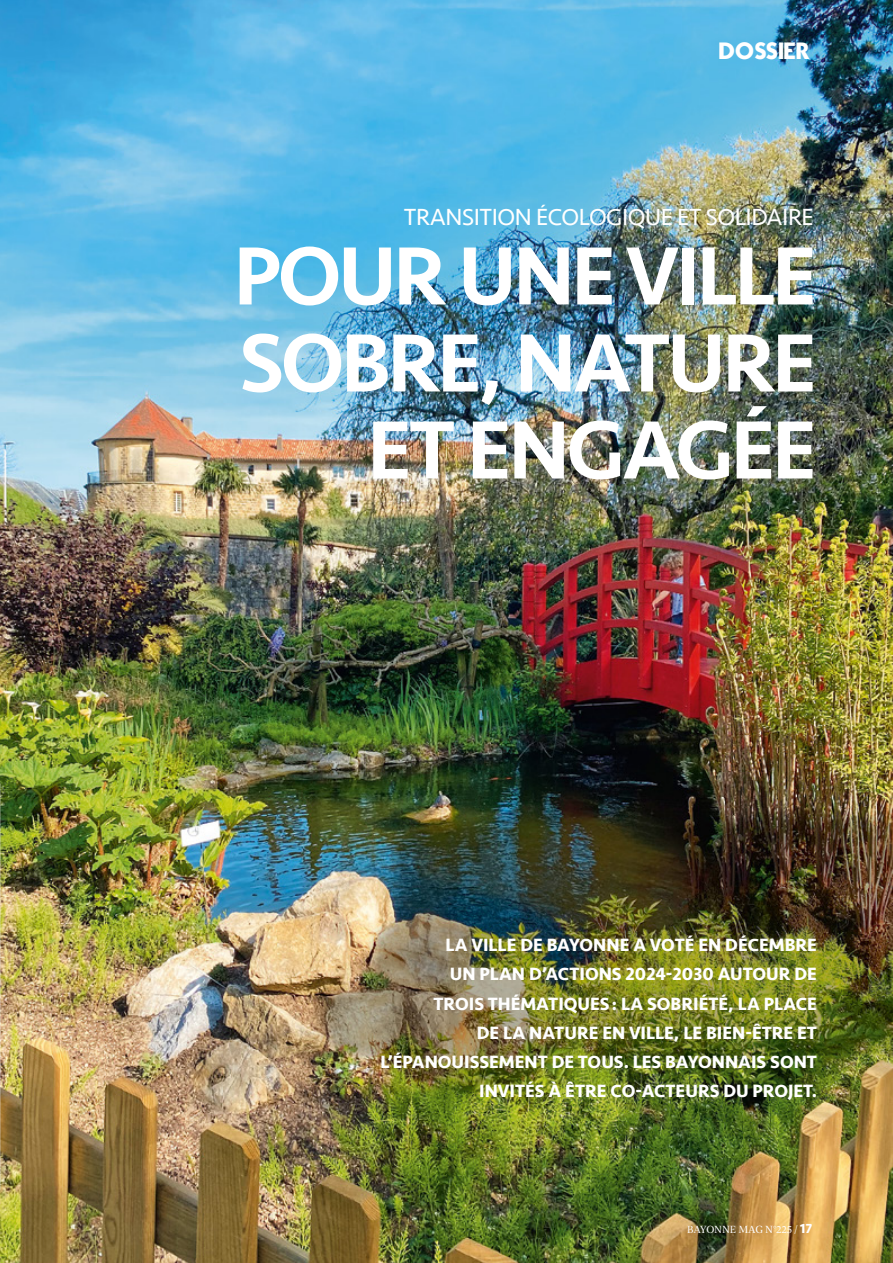
<style>
.page{position:relative;width:893px;height:1263px;background:#fff}
.page>*{position:absolute;margin:0;border:0;box-sizing:border-box;transform-origin:0 0}
.t1{font:500 85.5px/87px "Seravek";letter-spacing:-.04em;color:#fff;text-align:right}
.t2{font:24px "Seravek";letter-spacing:-.02em;color:#fff}
.t3{font:24px "Typo Graphica";letter-spacing:.04em;color:#fff}
.t4{font:700 18.3px/29.1px "Seravek";color:#fff;text-align:right}
.t5{font:10.5px "Dashiell Bright";letter-spacing:-.015em;color:#fff}
.s1{font-family:"Seravek";font-weight:700;font-size:13.5px}
</style>
<div class="page">
<img style="left:0;top:0;width:893px;height:1263px">
<p class="t3" style="left:720px;top:35px;width:92px">DOSSIER</p>
<p class="t2" style="left:404px;top:198px;width:411px">TRANSITION ÉCOLOGIQUE ET SOLIDAIRE</p>
<p class="t1" style="left:234px;top:233px;width:585px">POUR UNE VILLE<br>SOBRE, NATURE<br>ET ENGAGÉE</p>
<p class="t4" style="left:381px;top:930px;width:438px">LA VILLE DE BAYONNE A VOTÉ EN DÉCEMBRE<br>UN PLAN D’ACTIONS 2024-2030 AUTOUR DE<br>TROIS THÉMATIQUES: LA SOBRIÉTÉ, LA PLACE<br>DE LA NATURE EN VILLE, LE BIEN-ÊTRE ET L’ÉPANOUISSEMENT DE TOUS. LES BAYONNAIS SONT INVITÉS À ÊTRE CO-ACTEURS DU PROJET.</p>
<p class="t5" style="left:687px;top:1223px;width:126px">BAYONNE MAG N°225 / <span class="s1">17</span></p>
</div>
